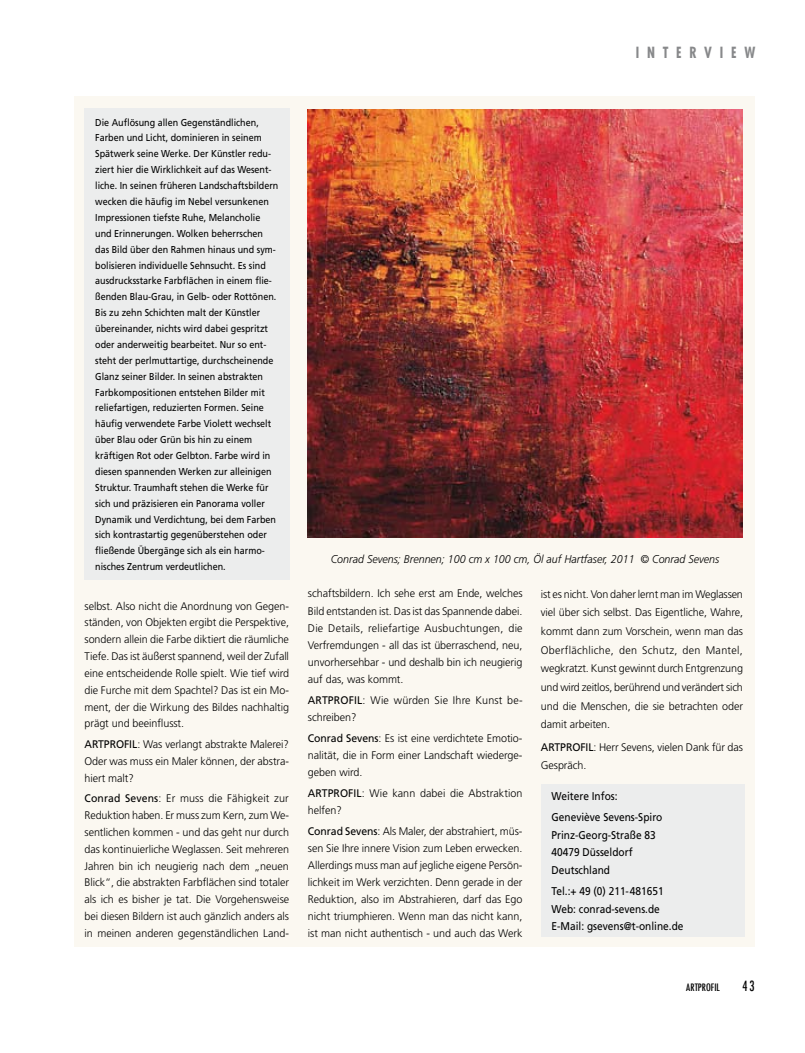
<style>
.page{position:relative;width:805px;height:1053px;background:#fff}
.page>*{position:absolute;margin:0;border:0;box-sizing:border-box;transform-origin:0 0}
.t1{font:700 condensed 15px "Futura";letter-spacing:.565em;color:#87888a;scale:.92 1}
.t2{font:500 condensed 13.75px "Futura";color:#000;scale:.9 1}
.t3{font:11.25px/17.5px "Frutiger";color:#000;scale:.9 1}
.t4{font:italic 300 11.25px "Frutiger";color:#000;scale:.95 1}
.t5{font:300 11px/16.9px "Frutiger";letter-spacing:-.005em;color:#000;text-align:justify}
.t6{font:300 11px/17.1px "Frutiger";letter-spacing:.015em;color:#000}
.t7{font:10px/15.9px "Frutiger";color:#000;scale:.9 1}
.t8{font:500 condensed 10px "Futura";color:#000}
.s1{font-weight:400}
</style>
<div class="page">
<div style="left:74px;top:96px;width:680px;height:850px;background:#fbf8f1"></div>
<img style="left:308px;top:110px;width:434px;height:427px">
<div style="left:84px;top:108px;width:205px;height:471px;background:#eceded"></div>
<div style="left:540px;top:784px;width:204px;height:152px;background:#eceded"></div>
<h1 class="t1" style="left:635px;top:43px;width:131px">INTERVIEW</h1>
<p class="t7" style="left:95px;top:114px;width:205px">Die Auflösung allen Gegenständlichen, Farben und Licht, dominieren in seinem Spätwerk seine Werke. Der Künstler redu&shy;ziert hier die Wirklichkeit auf das Wesent&shy;liche. In seinen früheren Landschaftsbildern wecken die häufig im Nebel versunkenen Impressionen tiefste Ruhe, Melancholie und Erinnerungen. Wolken beherrschen das Bild über den Rahmen hinaus und sym&shy;bolisieren individuelle Sehnsucht. Es sind ausdrucksstarke Farbflächen in einem flie&shy;ßenden Blau-Grau, in Gelb- oder Rottönen.<br>Bis zu zehn Schichten malt der Künstler<br>ü bereinander, nichts wird dabei gespritzt oder anderweitig bearbeitet. Nur so ent&shy;steht der perlmuttartige, durchscheinende Glanz seiner Bilder. In seinen abstrakten Farbkompositionen entstehen Bilder mit reliefartigen, reduzierten Formen. Seine häufig verwendete Farbe Violett wechselt über Blau oder Grün bis hin zu einem kräftigen Rot oder Gelbton. Farbe wird in diesen spannenden Werken zur alleinigen Struktur. Traumhaft stehen die Werke für sich und präzisieren ein Panorama voller Dynamik und Verdichtung, bei dem Farben sich kontrastartig gegenüberstehen oder fließende Übergänge sich als ein harmo&shy;nisches Zentrum verdeutlichen.</p>
<p class="t5" style="left:84px;top:597px;width:206px">selbst. Also nicht die Anordnung von Gegen&shy;ständen, von Objekten ergibt die Perspektive, sondern allein die Farbe diktiert die räumliche Tiefe. Das ist äußerst spannend, weil der Zufall eine entscheidende Rolle spielt. Wie tief wird die Furche mit dem Spachtel? Das ist ein Mo&shy;ment, der die Wirkung des Bildes nachhaltig prägt und beeinflusst.</p>
<p class="t5" style="left:84px;top:735px;width:206px"><span class="s1">ARTPROFIL</span>: Was verlangt abstrakte Malerei?<br>Oder was muss ein Maler können, der abstra&shy;hiert malt?</p>
<p class="t5" style="left:84px;top:790px;width:206px"><span class="s1">Conrad Sevens</span>: Er muss die Fähigkeit zur Reduktion haben. Er muss zum Kern, zum We&shy;sentlichen kommen - und das geht nur durch das kontinuierliche Weglassen. Seit mehreren Jahren bin ich neugierig nach dem „neuen Blick“, die abstrakten Farbflächen sind totaler als ich es bisher je tat. Die Vorgehensweise bei diesen Bildern ist auch gänzlich anders als in meinen anderen gegenständlichen Land-</p>
<p class="t4" style="left:330px;top:552px;width:410px">Conrad Sevens; Brennen; 100 cm x 100 cm, Öl auf Hartfaser, 2011 © Conrad Sevens</p>
<p class="t5" style="left:308px;top:585px;width:216px">schaftsbildern. Ich sehe erst am Ende, welches Bild entstanden ist. Das ist das Spannende dabei.<br>Die Details, reliefartige Ausbuchtungen, die Verfremdungen - all das ist überraschend, neu, unvorhersehbar - und deshalb bin ich neugierig auf das, was kommt.</p>
<p class="t6" style="left:308px;top:691px;width:216px"><span class="s1">ARTPROFIL</span>: Wie würden Sie Ihre Kunst be&shy;schreiben?</p>
<p class="t5" style="left:308px;top:729px;width:216px"><span class="s1">Conrad Sevens</span>: Es ist eine verdichtete Emotio&shy;nalität, die in Form einer Landschaft wiederge&shy;geben wird.</p>
<p class="t5" style="left:308px;top:784px;width:216px"><span class="s1">ARTPROFIL</span>: Wie kann dabei die Abstraktion helfen?</p>
<p class="t5" style="left:308px;top:822px;width:216px"><span class="s1">Conrad Sevens</span>: Als Maler, der abstrahiert, müs&shy;sen Sie Ihre innere Vision zum Leben erwecken.<br>Allerdings muss man auf jegliche eigene Persön&shy;lichkeit im Werk verzichten. Denn gerade in der Reduktion, also im Abstrahieren, darf das Ego nicht triumphieren. Wenn man das nicht kann, ist man nicht authentisch - und auch das Werk</p>
<p class="t5" style="left:540px;top:584px;width:204px;line-height:18.6px">ist es nicht. Von daher lernt man im Weglassen viel über sich selbst. Das Eigentliche, Wahre, kommt dann zum Vorschein, wenn man das Oberflächliche, den Schutz, den Mantel, wegkratzt. Kunst gewinnt durch Entgrenzung und wird zeitlos, berührend und verändert sich und die Menschen, die sie betrachten oder damit arbeiten.</p>
<p class="t5" style="left:540px;top:737px;width:204px;line-height:18.6px"><span class="s1">ARTPROFIL</span>: Herr Sevens, vielen Dank für das<br>Gespräch.</p>
<p class="t3" style="left:551px;top:785px;width:125px;line-height:21px">Weitere Infos:<br>Geneviève Sevens-Spiro</p>
<p class="t3" style="left:551px;top:826px;width:117px">Prinz-Georg-Straße 83<br>40479 Düsseldorf<br>Deutschland</p>
<p class="t3" style="left:551px;top:882px;width:148px">Tel.:+ 49 (0) 211-481651<br>Web: conrad-sevens.de<br>E-Mail: gsevens@t-online.de</p>
<p class="t8" style="left:686px;top:980px;width:35px">ARTPROFIL</p>
<p class="t2" style="left:742px;top:977px;width:15px">43</p>
</div>
